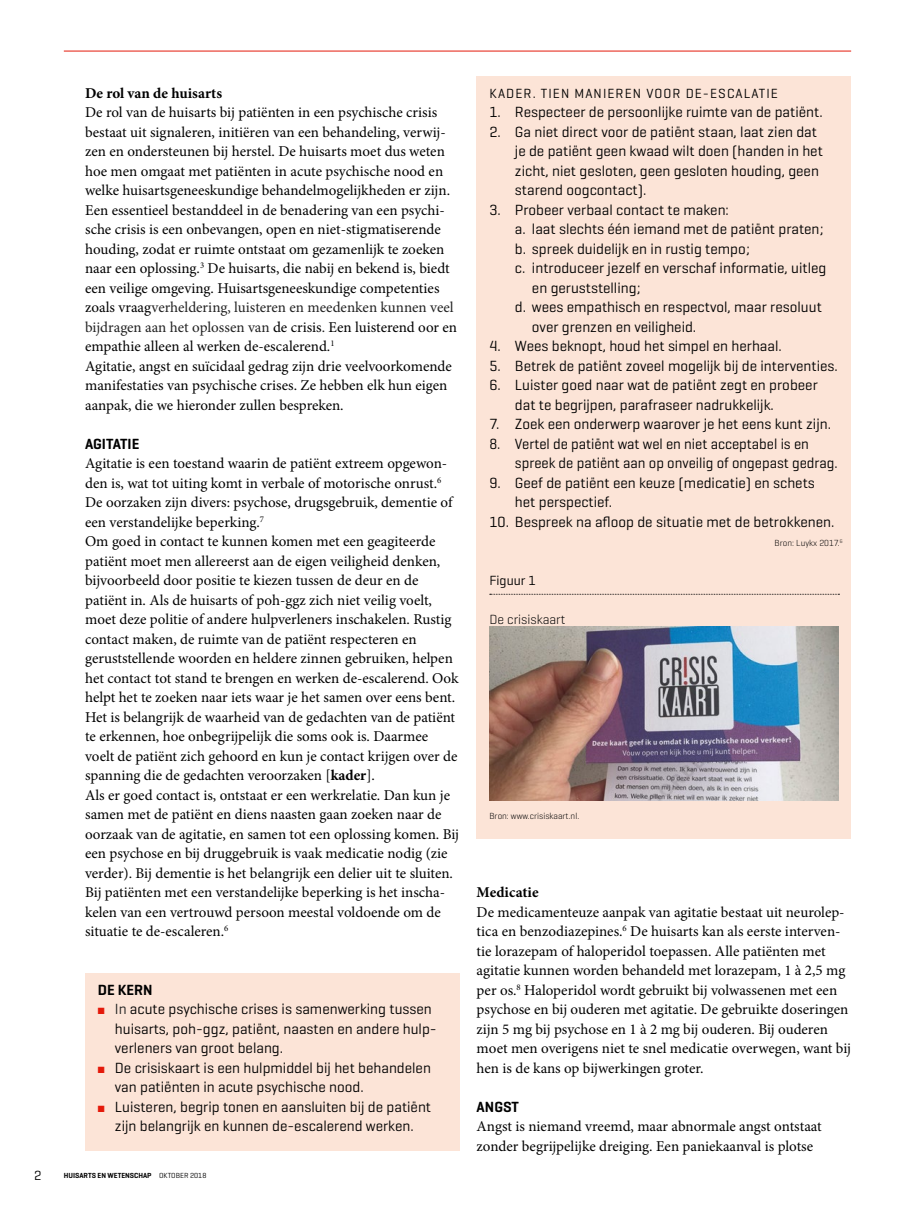
<style>
.page{position:relative;width:915px;height:1212px;background:#fff}
.page>*{position:absolute;margin:0;border:0;box-sizing:border-box;transform-origin:0 0}
.Para_broodtekst{font:15px/19.5px "Kbcfdk Bmtkxv Minion Pro";color:#000}
.t1{font:15px/19.5px "Nrsxsk Nykkqt Geogrotesque";color:#000}
.SectionHeading_2_sub{font:700 15px "Qmnmqb Lttlxg Minion Pro";color:#000}
.SectionHeading_1_tus{font:600 15px "Kffryn Qmhxwr Geogrotesque";color:#000}
.Box_Heading_kader_ko{font:600 15px "Kffryn Qmhxwr Geogrotesque";color:#000}
.Box_Heading_kader_ko-2{font:13.5px "Nrsxsk Nykkqt Geogrotesque";letter-spacing:.08em;color:#000}
.Image_Caption_figuur{font:300 13.5px "Gxbfgd Fbqqmg Geogrotesque";color:#000}
.Image_Caption_figuur-2{font:13.5px "Nrsxsk Nykkqt Geogrotesque";color:#000}
.NoXML_paginacijfer_L{font:13.5px "Nrsxsk Nykkqt Geogrotesque";color:#000}
.Image_Source_credit{font:300 9px "Gxbfgd Fbqqmg Geogrotesque";color:#000}
.Dateline_voetregel_L{font:600 7.5px "Kffryn Qmhxwr Geogrotesque";color:#000}
.s1{color:#222}
.s2{font-family:"Qmnmqb Lttlxg Minion Pro";font-weight:700}
.s3{color:#e4190a}
.s4{font-family:"Nrsxsk Nykkqt Geogrotesque";font-weight:400}
</style>
<div class="page">
<hr style="left:64px;top:51px;width:786px;height:1px;background:#e4190a">
<div style="left:85px;top:973px;width:374px;height:178px;background:#fce4d7"></div>
<div style="left:476px;top:77px;width:374px;height:762px;background:#fce4d7"></div>
<svg style="left:489px;top:594px;width:350px;height:1px"></svg>
<img style="left:489px;top:626px;width:349px;height:174px">
<p class="SectionHeading_2_sub" style="left:85px;top:82px;width:138px">De rol van de huisarts</p>
<p class="Para_broodtekst" style="left:85px;top:103px;width:366px">De rol van de huisarts bij patiënten in een psychische crisis bestaat uit signaleren, initiëren van een behandeling, verwij&shy;zen en ondersteunen bij herstel. De huisarts moet dus weten hoe men omgaat met patiënten in acute psychische nood en welke huisartsgeneeskundige behandelmogelijkheden er zijn.</p>
<p class="Para_broodtekst" style="left:85px;top:200px;width:373px">Een essentieel bestanddeel in de benadering van een psychi&shy;sche crisis is een onbevangen, open en niet-stigmatiserende houding, zodat er ruimte ontstaat om gezamenlijk te zoeken naar een oplossing.<sup>3</sup> De huisarts, die nabij en bekend is, biedt een veilige omgeving. Huisartsgeneeskundige competenties zoals vraag<span class="s1">verheldering, luisteren en meedenken kunnen veel bijdragen aan het oplossen van</span> de crisis<span class="s1">.</span> Een luisterend oor en empathie alleen al werken de-escalerend.<sup>1</sup></p>
<p class="Para_broodtekst" style="left:85px;top:356px;width:368px">Agitatie, angst en suïcidaal gedrag zijn drie veelvoorkomende manifestaties van psychische crises. Ze hebben elk hun eigen aanpak, die we hieronder zullen bespreken.</p>
<p class="SectionHeading_1_tus" style="left:85px;top:434px;width:56px">AGITATIE</p>
<p class="Para_broodtekst" style="left:85px;top:454px;width:369px">Agitatie is een toestand waarin de patiënt extreem opgewon&shy;den is, wat tot uiting komt in verbale of motorische onrust.<sup>6<br></sup>De oorzaken zijn divers: psychose, drugsgebruik, dementie of een verstandelijke beperking.<sup>7</sup></p>
<p class="Para_broodtekst" style="left:85px;top:532px;width:375px">Om goed in contact te kunnen komen met een geagiteerde patiënt moet men allereerst aan de eigen veiligheid denken, bijvoorbeeld door positie te kiezen tussen de deur en de patiënt in. Als de huisarts of poh-ggz zich niet veilig voelt, moet deze politie of andere hulpverleners inschakelen. Rustig contact maken, de ruimte van de patiënt respecteren en geruststellende woorden en heldere zinnen gebruiken, helpen het contact tot stand te brengen en werken de-escalerend. Ook helpt het te zoeken naar iets waar je het samen over eens bent.<br>Het is belangrijk de waarheid van de gedachten van de patiënt te erkennen, hoe onbegrijpelijk die soms ook is. Daarmee voelt de patiënt zich gehoord en kun je contact krijgen over de spanning die de gedachten veroorzaken [<span class="s2">kader</span>].</p>
<p class="Para_broodtekst" style="left:85px;top:785px;width:375px">Als er goed contact is, ontstaat er een werkrelatie. Dan kun je samen met de patiënt en diens naasten gaan zoeken naar de oorzaak van de agitatie, en samen tot een oplossing komen. Bij een psychose en bij druggebruik is vaak medicatie nodig (zie verder). Bij dementie is het belangrijk een delier uit te sluiten.<br>Bij patiënten met een verstandelijke beperking is het inscha&shy;kelen van een vertrouwd persoon meestal voldoende om de situatie te de-escaleren.<sup>6</sup></p>
<p class="Box_Heading_kader_ko" style="left:98px;top:980px;width:56px">DE KERN</p>
<p class="t1" style="left:115px;top:999px;width:323px;text-indent:-17px"><span class="s3">■</span> <span class="s1">In</span> acute psychische crises is samenwerking tussen huisarts, poh-ggz, patiënt, naasten en andere hulp&shy;verleners van groot belang.</p>
<p class="t1" style="left:115px;top:1057px;width:317px;text-indent:-17px"><span class="s3">■</span> De crisiskaart is een hulpmiddel bij het behandelen van patiënten in acute psychische nood.</p>
<p class="t1" style="left:98px;top:1096px;width:335px;text-align:center"><span class="s3">■</span> Luisteren, begrip tonen en aansluiten bij de patiënt zijn belangrijk en kunnen de-escalerend werken.</p>
<p class="NoXML_paginacijfer_L" style="left:34px;top:1166px;width:9px">2</p>
<p class="Dateline_voetregel_L" style="left:64px;top:1171px;width:144px">HUISARTS EN WETENSCHAP <span class="s4">OKTOBER 2018</span></p>
<p class="Box_Heading_kader_ko-2" style="left:489px;top:85px;width:290px">KADER. TIEN MANIEREN VOOR DE-ESCALATIE</p>
<p class="t1" style="left:489px;top:102px;width:334px">1. Respecteer de persoonlijke ruimte van de patiënt.</p>
<p class="t1" style="left:514px;top:121px;width:309px;text-indent:-26px">2. Ga niet direct voor de patiënt staan, laat zien dat je de patiënt geen kwaad wilt doen (handen in het zicht, niet gesloten, geen gesloten houding, geen starend oogcontact).</p>
<p class="t1" style="left:489px;top:199px;width:241px">3. Probeer verbaal contact te maken:</p>
<p class="t1" style="left:514px;top:219px;width:310px">a. laat slechts één iemand met de patiënt praten;</p>
<p class="t1" style="left:514px;top:238px;width:236px">b. spreek duidelijk en in rustig tempo;</p>
<p class="t1" style="left:531px;top:258px;width:296px;text-indent:-17px">c. introduceer jezelf en verschaf informatie, uitleg en geruststelling;</p>
<p class="t1" style="left:531px;top:297px;width:291px;text-indent:-17px">d. wees empathisch en respectvol, maar resoluut over grenzen en veiligheid.</p>
<p class="t1" style="left:489px;top:336px;width:294px">4. Wees beknopt, houd het simpel en herhaal.</p>
<p class="t1" style="left:489px;top:355px;width:350px">5. Betrek de patiënt zoveel mogelijk bij de interventies.</p>
<p class="t1" style="left:514px;top:375px;width:304px;text-indent:-26px">6. Luister goed naar wat de patiënt zegt en probeer dat te begrijpen, parafraseer nadrukkelijk.</p>
<p class="t1" style="left:489px;top:414px;width:343px">7. Zoek een onderwerp waarover je het eens kunt zijn.</p>
<p class="t1" style="left:514px;top:433px;width:324px;text-indent:-26px">8. Vertel de patiënt wat wel en niet acceptabel is en spreek de patiënt aan op onveilig of ongepast gedrag.</p>
<p class="t1" style="left:514px;top:472px;width:301px;text-indent:-26px">9. Geef de patiënt een keuze (medicatie) en schets het perspectief.</p>
<p class="t1" style="left:489px;top:511px;width:346px">10. Bespreek na afloop de situatie met de betrokkenen.</p>
<p class="Image_Source_credit" style="left:774px;top:538px;width:69px">Bron: Luykx 2017.<sup>6</sup></p>
<p class="Image_Caption_figuur-2" style="left:489px;top:572px;width:48px">Figuur 1</p>
<p class="Image_Caption_figuur" style="left:489px;top:611px;width:78px">De crisiskaart</p>
<p class="Image_Source_credit" style="left:489px;top:811px;width:91px">Bron: www.crisiskaart.nl.</p>
<p class="SectionHeading_2_sub" style="left:476px;top:882px;width:63px">Medicatie</p>
<p class="Para_broodtekst" style="left:476px;top:902px;width:376px">De medicamenteuze aanpak van agitatie bestaat uit neurolep&shy;tica en benzodiazepines.<sup>6</sup> De huisarts kan als eerste interven&shy;tie lorazepam of haloperidol toepassen. Alle patiënten met agitatie kunnen worden behandeld met lorazepam, 1 à 2,5 mg per os.<sup>8</sup> Haloperidol wordt gebruikt bij volwassenen met een psychose en bij ouderen met agitatie. De gebruikte doseringen zijn 5 mg bij psychose en 1 à 2 mg bij ouderen. Bij ouderen moet men overigens niet te snel medicatie overwegen, want bij hen is de kans op bijwerkingen groter.</p>
<p class="SectionHeading_1_tus" style="left:476px;top:1097px;width:44px">ANGST</p>
<p class="Para_broodtekst" style="left:476px;top:1117px;width:346px">Angst is niemand vreemd, maar abnormale angst ontstaat zonder begrijpelijke dreiging. Een paniekaanval is plotse</p>
</div>
